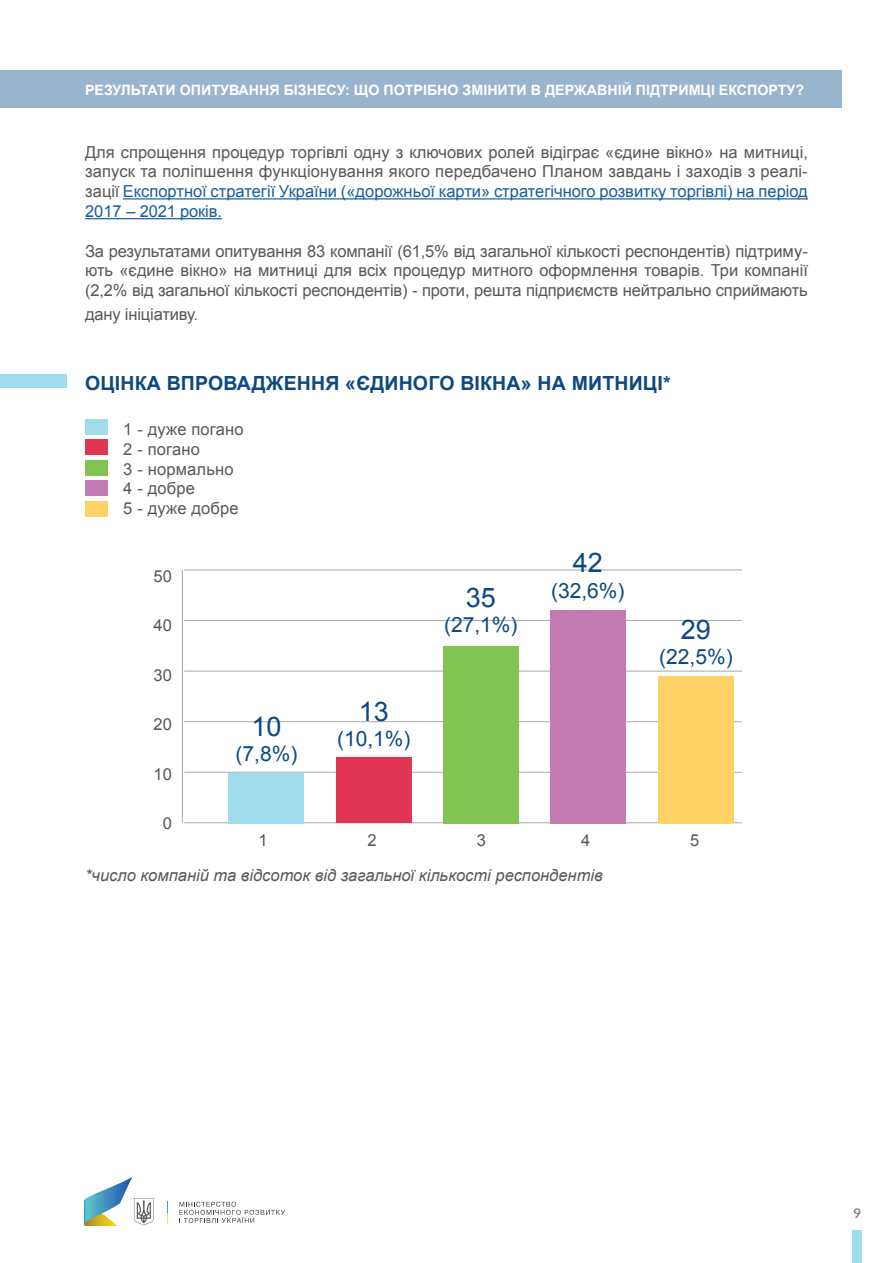
<style>
.page{position:relative;width:893px;height:1263px;background:#fff}
.page>*{position:absolute;margin:0;border:0;box-sizing:border-box;transform-origin:0 0}
.t1{font:27px "Arial";color:#0d4883}
.t2{font:21px "Arial";color:#0d4883}
.t3{font:700 19.5px "Arial";letter-spacing:.01em;color:#0d4883}
.t4{font:16.5px/19.8px "Arial";letter-spacing:-.01em;color:#57585a;text-align:justify}
.t5{font:italic 16.5px "Arial";color:#57585a}
.t6{font:16.5px/19.8px "Arial";letter-spacing:.01em;color:#57585a}
.t7{font:700 14.25px "Arial";color:#fff}
.t8{font:600 13.5px "Lato";color:#76787b}
.s1{color:#175d9e}
</style>
<div class="page">
<div style="left:853px;top:1230px;width:9px;height:33px;background:#a1dcec"></div>
<div style="left:0;top:70px;width:842px;height:37px;background:#99b4cd"></div>
<hr style="left:182px;top:570px;width:1px;height:253px;background:#a8a9ad">
<hr style="left:184px;top:822px;width:558px;height:1px;background:#a8a9ad">
<hr style="left:184px;top:772px;width:558px;height:1px;background:#a8a9ad">
<hr style="left:184px;top:721px;width:558px;height:1px;background:#a8a9ad">
<hr style="left:184px;top:671px;width:558px;height:1px;background:#a8a9ad">
<hr style="left:184px;top:620px;width:558px;height:1px;background:#a8a9ad">
<hr style="left:184px;top:570px;width:558px;height:1px;background:#a8a9ad">
<svg style="left:179px;top:1202px;width:106px;height:21px"></svg>
<svg style="left:84px;top:1177px;width:70px;height:49px"></svg>
<svg style="left:167px;top:1201px;width:1px;height:23px"></svg>
<hr style="left:123px;top:198px;width:685px;height:1px;background:#175d9e">
<hr style="left:85px;top:218px;width:137px;height:1px;background:#175d9e">
<div style="left:658px;top:676px;width:75px;height:147px;background:#fed264"></div>
<div style="left:550px;top:610px;width:76px;height:213px;background:#c47ab3"></div>
<div style="left:443px;top:646px;width:76px;height:177px;background:#81c453"></div>
<div style="left:336px;top:757px;width:75px;height:66px;background:#e03654"></div>
<div style="left:228px;top:773px;width:76px;height:50px;background:#a1dcec"></div>
<div style="left:0;top:375px;width:66px;height:13px;background:#a1dcec"></div>
<div style="left:85px;top:460px;width:23px;height:15px;background:#81c453"></div>
<div style="left:85px;top:480px;width:23px;height:16px;background:#c47ab3"></div>
<div style="left:85px;top:501px;width:23px;height:15px;background:#fed264"></div>
<div style="left:85px;top:419px;width:23px;height:15px;background:#a1dcec"></div>
<div style="left:85px;top:439px;width:23px;height:16px;background:#e03654"></div>
<p class="t7" style="left:85px;top:80px;width:721px">РЕЗУЛЬТАТИ ОПИТУВАННЯ БІЗНЕСУ: ЩО ПОТРІБНО ЗМІНИТИ В ДЕРЖАВНІЙ ПІДТРИМЦІ ЕКСПОРТУ?</p>
<p class="t4" style="left:85px;top:142px;width:724px">Для спрощення процедур торгівлі одну з ключових ролей відіграє «єдине вікно» на митниці, запуск та поліпшення функціонування якого передбачено Планом завдань і заходів з реалі&shy;зації <span class="s1">Експортної стратегії України («дорожньої карти» стратегічного розвитку торгівлі) на період 2017 – 2021 років.</span></p>
<p class="t4" style="left:85px;top:241px;width:724px">За результатами опитування 83 компанії (61,5% від загальної кількості респондентів) підтриму&shy;ють «єдине вікно» на митниці для всіх процедур митного оформлення товарів. Три компанії (2,2% від загальної кількості респондентів) - проти, решта підприємств нейтрально сприймають</p>
<p class="t4" style="left:85px;top:304px;width:114px">дану ініціативу.</p>
<p class="t3" style="left:85px;top:370px;width:587px">ОЦІНКА ВПРОВАДЖЕННЯ «ЄДИНОГО ВІКНА» НА МИТНИЦІ*</p>
<p class="t6" style="left:123px;top:419px;width:122px">1 - дуже погано<br>2 - погано<br>3 - нормально<br>4 - добре<br>5 - дуже добре</p>
<p class="t4" style="left:154px;top:566px;width:20px">50</p>
<p class="t4" style="left:154px;top:616px;width:20px">40</p>
<p class="t4" style="left:154px;top:665px;width:20px">30</p>
<p class="t4" style="left:154px;top:715px;width:20px">20</p>
<p class="t4" style="left:154px;top:764px;width:20px">10</p>
<p class="t4" style="left:163px;top:814px;width:11px">0</p>
<h1 class="t1" style="left:251px;top:709px;width:32px">10</h1>
<p class="t2" style="left:236px;top:740px;width:63px">(7,8%)</p>
<h1 class="t1" style="left:359px;top:693px;width:32px">13</h1>
<p class="t2" style="left:337px;top:725px;width:75px">(10,1%)</p>
<h1 class="t1" style="left:466px;top:580px;width:32px">35</h1>
<p class="t2" style="left:444px;top:611px;width:75px">(27,1%)</p>
<h1 class="t1" style="left:573px;top:545px;width:32px">42</h1>
<p class="t2" style="left:551px;top:576px;width:75px">(32,6%)</p>
<h1 class="t1" style="left:681px;top:611px;width:32px">29</h1>
<p class="t2" style="left:659px;top:643px;width:75px">(22,5%)</p>
<p class="t4" style="left:258px;top:830px;width:11px">1</p>
<p class="t4" style="left:368px;top:830px;width:11px">2</p>
<p class="t4" style="left:477px;top:830px;width:11px">3</p>
<p class="t4" style="left:581px;top:830px;width:11px">4</p>
<p class="t4" style="left:690px;top:830px;width:11px">5</p>
<p class="t5" style="left:85px;top:865px;width:519px">*число компаній та відсоток від загальної кількості респондентів</p>
<p class="t8" style="left:853px;top:1203px;width:9px">9</p>
</div>
